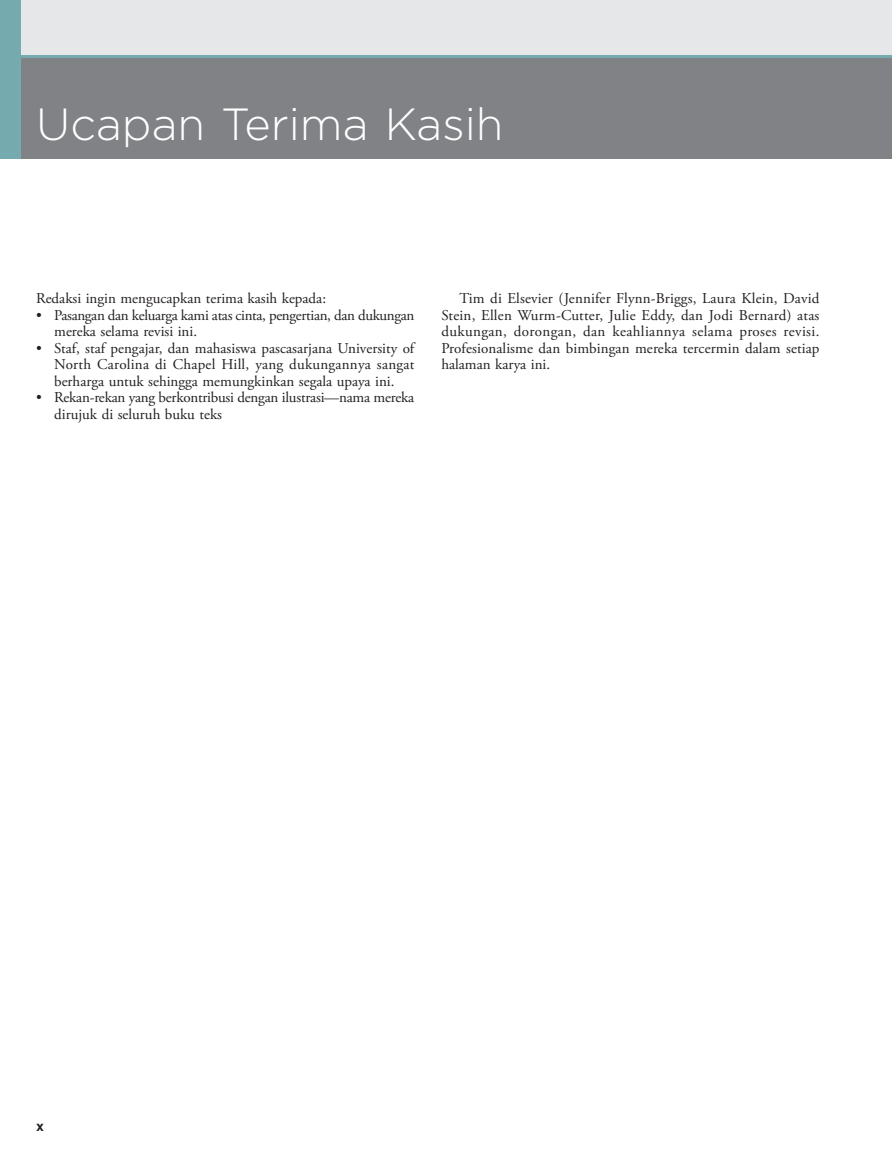
<style>
.page{position:relative;width:896px;height:1174px;background:#fff}
.page>*{position:absolute;margin:0;border:0;box-sizing:border-box;transform-origin:0 0}
.t1{font:300 45px "Gotham";color:#fff}
.t2{font:15px/16.5px "Adobe Garamond Pro";color:#231f20;text-align:justify}
.t3{font:15px/16.5px "Adobe Garamond Pro";letter-spacing:-.025em;color:#231f20}
.t4{font:700 13.5px "Gotham";color:#231f20}
</style>
<div class="page">
<div style="left:0;top:0;width:891px;height:158px;background:#75aaae"></div>
<div style="left:21px;top:0;width:870px;height:55px;background:#e6e7e9"></div>
<div style="left:21px;top:58px;width:870px;height:100px;background:#808285"></div>
<p class="t1" style="left:36px;top:108px;width:469px">Ucapan Terima Kasih</p>
<p class="t2" style="left:36px;top:291px;width:291px">Redaksi ingin mengucapkan terima kasih kepada:</p>
<p class="t3" style="left:54px;top:308px;width:362px;text-indent:-18px">• Pasangan dan keluarga kami atas cinta, pengertian, dan dukungan mereka selama revisi ini.</p>
<p class="t2" style="left:54px;top:341px;width:361px;text-indent:-18px">• Staf, staf pengajar, dan mahasiswa pascasarjana University of North Carolina di Chapel Hill, yang dukungannya sangat berharga untuk sehingga memungkinkan segala upaya ini.</p>
<p class="t2" style="left:54px;top:390px;width:361px;text-indent:-18px">• Rekan-rekan yang berkontribusi dengan ilustrasi—nama mereka dirujuk di seluruh buku teks</p>
<p class="t2" style="left:441px;top:291px;width:380px;text-indent:18px">Tim di Elsevier (Jennifer Flynn-Briggs, Laura Klein, David Stein, Ellen Wurm-Cutter, Julie Eddy, dan Jodi Bernard) atas dukungan, dorongan, dan keahliannya selama proses revisi.<br>Profesionalisme dan bimbingan mereka tercermin dalam setiap halaman karya ini.</p>
<p class="t4" style="left:36px;top:1121px;width:9px">x</p>
</div>
